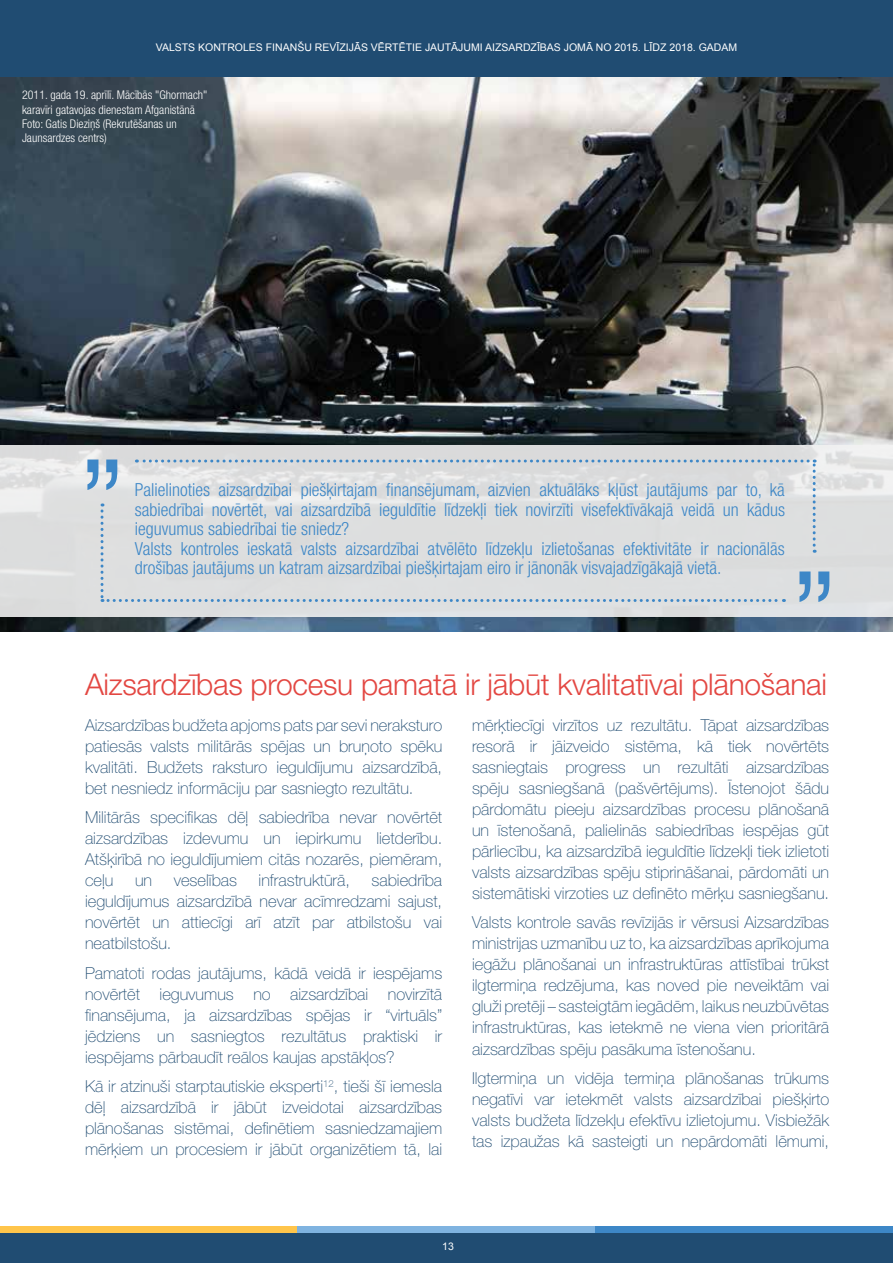
<style>
.page{position:relative;width:893px;height:1263px;background:#fff}
.page>*{position:absolute;margin:0;border:0;box-sizing:border-box;transform-origin:0 0}
.t1{font:300 30px "Helvetica Neue LT Pro";letter-spacing:-.01em;color:#e34742}
.t2{font:300 condensed 18px/19.5px "Helvetica Neue LT Pro";color:#3d87c7}
.t3{font:100 16.5px/21px "Helvetica Neue LT Pro";color:#204c72;text-align:justify}
.t4{font:300 condensed 12px/14.4px "Helvetica Neue LT Pro";color:#fff}
.t5{font:10.5px "Arial";color:#fff}
</style>
<div class="page">
<div style="left:0;top:0;width:893px;height:78px;background:#204c72"></div>
<div style="left:0;top:1226px;width:893px;height:37px;background:#204c72"></div>
<div style="left:0;top:1226px;width:297px;height:6px;background:#ffc54b"></div>
<div style="left:297px;top:1226px;width:298px;height:6px;background:#7fb3e0"></div>
<div style="left:595px;top:1226px;width:298px;height:6px;background:#3d87c7"></div>
<img style="left:0;top:78px;width:893px;height:553px">
<svg style="left:0;top:445px;width:893px;height:171px;background:#dedfdf"></svg>
<svg style="left:87px;top:459px;width:742px;height:143px;background:#d9dcde"></svg>
<p class="t5" style="left:156px;top:41px;width:583px">VALSTS KONTROLES FINANŠU REVĪZIJĀS VĒRTĒTIE JAUTĀJUMI AIZSARDZĪBAS JOMĀ NO 2015. LĪDZ 2018. GADAM</p>
<p class="t4" style="left:22px;top:88px;width:187px">2011. gada 19. aprīlī. Mācībās "Ghormach" karavīri gatavojas dienestam Afganistānā Foto: Gatis Dieziņš (Rekrutēšanas un Jaunsardzes centrs)</p>
<p class="t2" style="left:135px;top:480px;width:652px">Palielinoties aizsardzībai piešķirtajam finansējumam, aizvien aktuālāks kļūst jautājums par to, kā sabiedrībai novērtēt, vai aizsardzībā ieguldītie līdzekļi tiek novirzīti visefektīvākajā veidā un kādus ieguvumus sabiedrībai tie sniedz?<br>Valsts kontroles ieskatā valsts aizsardzībai atvēlēto līdzekļu izlietošanas efektivitāte ir nacionālās drošības jautājums un katram aizsardzībai piešķirtajam eiro ir jānonāk visvajadzīgākajā vietā.</p>
<h1 class="t1" style="left:85px;top:666px;width:743px">Aizsardzības procesu pamatā ir jābūt kvalitatīvai plānošanai</h1>
<p class="t3" style="left:85px;top:714px;width:359px">Aizsardzības budžeta apjoms pats par sevi neraksturo patiesās valsts militārās spējas un bruņoto spēku kvalitāti. Budžets raksturo ieguldījumu aizsardzībā, bet nesniedz informāciju par sasniegto rezultātu.</p>
<p class="t3" style="left:85px;top:807px;width:359px">Militārās specifikas dēļ sabiedrība nevar novērtēt aizsardzības izdevumu un iepirkumu lietderību.<br>Atšķirībā no ieguldījumiem citās nozarēs, piemēram, ceļu</p>
<p class="t3" style="left:135px;top:870px;width:19px">un</p>
<p class="t3" style="left:174px;top:870px;width:65px">veselības</p>
<p class="t3" style="left:259px;top:870px;width:93px">infrastruktūrā,</p>
<p class="t3" style="left:85px;top:870px;width:359px;text-indent:286px">sabiedrība ieguldījumus aizsardzībā nevar acīmredzami sajust, novērtēt un attiecīgi arī atzīt par atbilstošu vai neatbilstošu.</p>
<p class="t3" style="left:85px;top:962px;width:359px">Pamatoti rodas jautājums, kādā veidā ir iespējams novērtēt ieguvumus no aizsardzībai novirzītā finansējuma, ja aizsardzības spējas ir “virtuāls” jēdziens un sasniegtos rezultātus praktiski ir iespējams pārbaudīt reālos kaujas apstākļos?</p>
<p class="t3" style="left:85px;top:1076px;width:359px">Kā ir atzinuši starptautiskie eksperti<sup>12</sup>, tieši šī iemesla dēļ aizsardzībā ir jābūt izveidotai aizsardzības plānošanas sistēmai, definētiem sasniedzamajiem mērķiem un procesiem ir jābūt organizētiem tā, lai</p>
<p class="t3" style="left:472px;top:714px;width:359px">mērķtiecīgi virzītos uz rezultātu. Tāpat aizsardzības resorā ir jāizveido sistēma, kā tiek novērtēts sasniegtais progress un rezultāti aizsardzības spēju sasniegšanā (pašvērtējums). Īstenojot šādu pārdomātu pieeju aizsardzības procesu plānošanā un īstenošanā, palielinās sabiedrības iespējas gūt pārliecību, ka aizsardzībā ieguldītie līdzekļi tiek izlietoti valsts aizsardzības spēju stiprināšanai, pārdomāti un sistemātiski virzoties uz definēto mērķu sasniegšanu.</p>
<p class="t3" style="left:472px;top:912px;width:359px">Valsts kontrole savās revīzijās ir vērsusi Aizsardzības ministrijas uzmanību uz to, ka aizsardzības aprīkojuma iegāžu plānošanai un infrastruktūras attīstībai trūkst ilgtermiņa redzējuma, kas noved pie neveiktām vai gluži pretēji – sasteigtām iegādēm, laikus neuzbūvētas infrastruktūras, kas ietekmē ne viena vien prioritārā aizsardzības spēju pasākuma īstenošanu.</p>
<p class="t3" style="left:472px;top:1067px;width:359px">Ilgtermiņa un vidēja termiņa plānošanas trūkums negatīvi var ietekmēt valsts aizsardzībai piešķirto valsts budžeta līdzekļu efektīvu izlietojumu. Visbiežāk tas izpaužas kā sasteigti un nepārdomāti lēmumi,</p>
<p class="t5" style="left:442px;top:1239px;width:13px">13</p>
</div>
